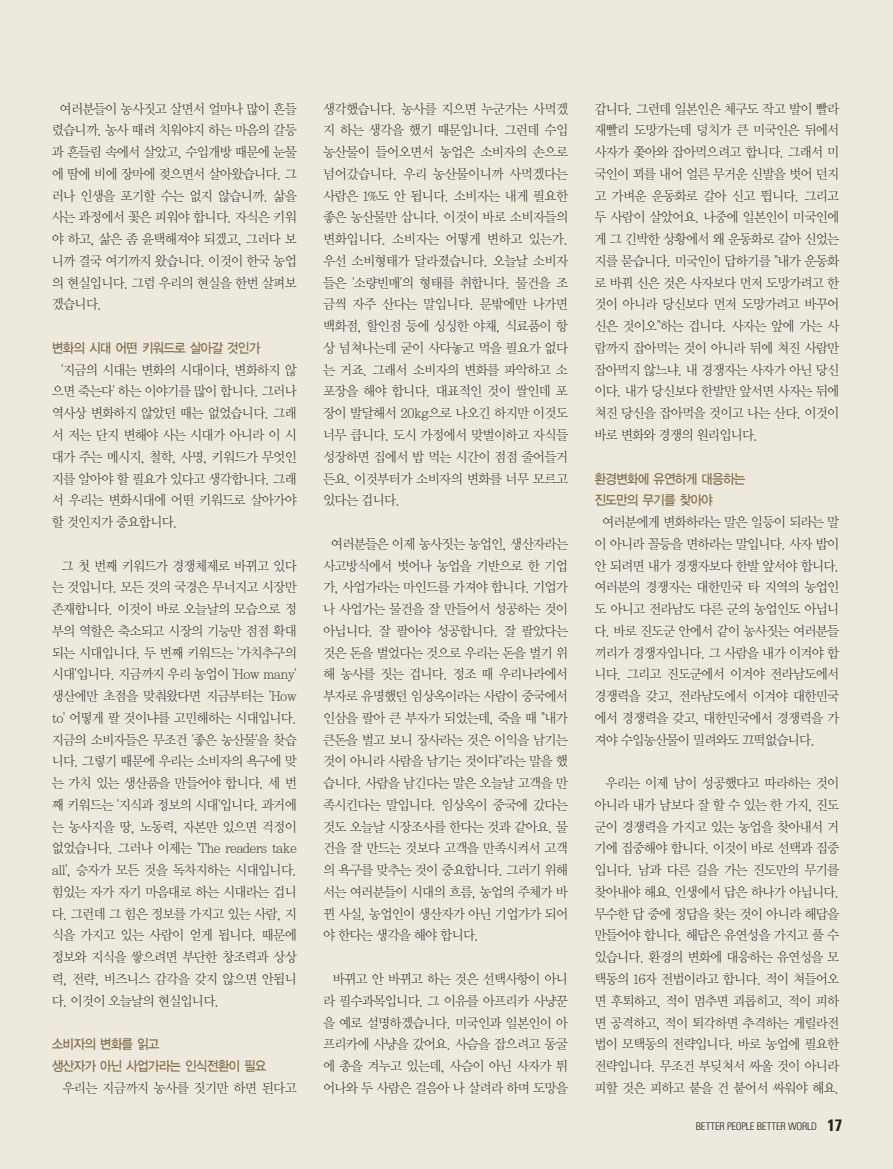
<style>
.page{position:relative;width:893px;height:1169px;background:#fff}
.page>*{position:absolute;margin:0;border:0;box-sizing:border-box;transform-origin:0 0}
.t1{font:13.5px/21.8px "Y Mj O11";letter-spacing:-.11em;color:#231f20;text-align:justify;scale:.95 1}
.t2{font:13.5px/21.8px "YGO13";letter-spacing:-.125em;color:#836f4d;scale:.92 1}
.t3{font:300 condensed 10.5px "Univers";letter-spacing:-.025em;color:#231f20}
.s1{font-weight:700;font-size:16.5px}
</style>
<div class="page">
<div style="left:0;top:0;width:892px;height:1168px;background:#eee9dd"></div>
<p class="t1" style="left:51px;top:98px;width:260px;text-indent:8px">여러분들이 농사짓고 살면서 얼마나 많이 흔들 렸습니까. 농사 때려 치워야지 하는 마음의 갈등 과 흔들림 속에서 살았고, 수입개방 때문에 눈물 에 땀에 비에 장마에 젖으면서 살아왔습니다. 그 러나 인생을 포기할 수는 없지 않습니까. 삶을 사는 과정에서 꽃은 피워야 합니다. 자식은 키워 야 하고, 삶은 좀 윤택해져야 되겠고, 그러다 보 니까 결국 여기까지 왔습니다. 이것이 한국 농업 의 현실입니다. 그럼 우리의 현실을 한번 살펴보 겠습니다.</p>
<p class="t2" style="left:51px;top:338px;width:229px">변화의 시대 어떤 키워드로 살아갈 것인가</p>
<p class="t1" style="left:51px;top:359px;width:260px;text-indent:9px">'지금의 시대는 변화의 시대이다, 변화하지 않 으면 죽는다' 하는 이야기를 많이 합니다. 그러나 역사상 변화하지 않았던 때는 없었습니다. 그래 서 저는 단지 변해야 사는 시대가 아니라 이 시 대가 주는 메시지, 철학, 사명, 키워드가 무엇인 지를 알아야 할 필요가 있다고 생각합니다. 그래 서 우리는 변화시대에 어떤 키워드로 살아가야 할 것인지가 중요합니다.</p>
<p class="t1" style="left:51px;top:555px;width:260px;text-indent:10px">그 첫 번째 키워드가 경쟁체제로 바뀌고 있다 는 것입니다. 모든 것의 국경은 무너지고 시장만 존재합니다. 이것이 바로 오늘날의 모습으로 정 부의 역할은 축소되고 시장의 기능만 점점 확대 되는 시대입니다. 두 번째 키워드는 '가치추구의 시대'입니다. 지금까지 우리 농업이 'How many' 생산에만 초점을 맞춰왔다면 지금부터는 'How to' 어떻게 팔 것이냐를 고민해하는 시대입니다. 지금의 소비자들은 무조건 '좋은 농산물'을 찾습 니다. 그렇기 때문에 우리는 소비자의 욕구에 맞 는 가치 있는 생산품을 만들어야 합니다. 세 번 째 키워드는 '지식과 정보의 시대'입니다. 과거에 는 농사지을 땅, 노동력, 자본만 있으면 걱정이 없었습니다. 그러나 이제는 'The readers take all', 승자가 모든 것을 독차지하는 시대입니다. 힘있는 자가 자기 마음대로 하는 시대라는 겁니 다. 그런데 그 힘은 정보를 가지고 있는 사람, 지 식을 가지고 있는 사람이 얻게 됩니다. 때문에 정보와 지식을 쌓으려면 부단한 창조력과 상상 력, 전략, 비즈니스 감각을 갖지 않으면 안됩니 다. 이것이 오늘날의 현실입니다.</p>
<p class="t2" style="left:51px;top:1034px;width:236px">소비자의 변화를 읽고<br>생산자가 아닌 사업가라는 인식전환이 필요</p>
<p class="t1" style="left:62px;top:1077px;width:249px">우리는 지금까지 농사를 짓기만 하면 된다고</p>
<p class="t1" style="left:323px;top:98px;width:260px">생각했습니다. 농사를 지으면 누군가는 사먹겠 지 하는 생각을 했기 때문입니다. 그런데 수입 농산물이 들어오면서 농업은 소비자의 손으로 넘어갔습니다. 우리 농산물이니까 사먹겠다는 사람은 1%도 안 됩니다. 소비자는 내게 필요한 좋은 농산물만 삽니다. 이것이 바로 소비자들의 변화입니다. 소비자는 어떻게 변하고 있는가. 우선 소비형태가 달라졌습니다. 오늘날 소비자 들은 '소량빈매'의 형태를 취합니다. 물건을 조 금씩 자주 산다는 말입니다. 문밖에만 나가면 백화점, 할인점 등에 싱싱한 야채, 식료품이 항 상 넘쳐나는데 굳이 사다놓고 먹을 필요가 없다 는 거죠. 그래서 소비자의 변화를 파악하고 소 포장을 해야 합니다. 대표적인 것이 쌀인데 포 장이 발달해서 20kg으로 나오긴 하지만 이것도 너무 큽니다. 도시 가정에서 맞벌이하고 자식들 성장하면 집에서 밥 먹는 시간이 점점 줄어들거 든요. 이것부터가 소비자의 변화를 너무 모르고 있다는 겁니다.</p>
<p class="t1" style="left:323px;top:533px;width:260px;text-indent:8px">여러분들은 이제 농사짓는 농업인, 생산자라는 사고방식에서 벗어나 농업을 기반으로 한 기업 가, 사업가라는 마인드를 가져야 합니다. 기업가 나 사업가는 물건을 잘 만들어서 성공하는 것이 아닙니다. 잘 팔아야 성공합니다. 잘 팔았다는 것은 돈을 벌었다는 것으로 우리는 돈을 벌기 위 해 농사를 짓는 겁니다. 정조 때 우리나라에서 부자로 유명했던 임상옥이라는 사람이 중국에서 인삼을 팔아 큰 부자가 되었는데, 죽을 때 "내가 큰돈을 벌고 보니 장사라는 것은 이익을 남기는 것이 아니라 사람을 남기는 것이다"라는 말을 했 습니다. 사람을 남긴다는 말은 오늘날 고객을 만 족시킨다는 말입니다. 임상옥이 중국에 갔다는 것도 오늘날 시장조사를 한다는 것과 같아요. 물 건을 잘 만드는 것보다 고객을 만족시켜서 고객 의 욕구를 맞추는 것이 중요합니다. 그러기 위해 서는 여러분들이 시대의 흐름, 농업의 주체가 바 뀐 사실, 농업인이 생산자가 아닌 기업가가 되어 야 한다는 생각을 해야 합니다.</p>
<p class="t1" style="left:323px;top:968px;width:260px;text-indent:10px">바뀌고 안 바뀌고 하는 것은 선택사항이 아니 라 필수과목입니다. 그 이유를 아프리카 사냥꾼 을 예로 설명하겠습니다. 미국인과 일본인이 아 프리카에 사냥을 갔어요. 사슴을 잡으려고 동굴 에 총을 겨누고 있는데, 사슴이 아닌 사자가 튀 어나와 두 사람은 걸음아 나 살려라 하며 도망을</p>
<p class="t1" style="left:594px;top:98px;width:260px">갑니다. 그런데 일본인은 체구도 작고 발이 빨라 재빨리 도망가는데 덩치가 큰 미국인은 뒤에서 사자가 쫓아와 잡아먹으려고 합니다. 그래서 미 국인이 꾀를 내어 얼른 무거운 신발을 벗어 던지 고 가벼운 운동화로 갈아 신고 뜁니다. 그리고 두 사람이 살았어요. 나중에 일본인이 미국인에 게 그 긴박한 상황에서 왜 운동화로 갈아 신었는 지를 묻습니다. 미국인이 답하기를 "내가 운동화 로 바꿔 신은 것은 사자보다 먼저 도망가려고 한 것이 아니라 당신보다 먼저 도망가려고 바꾸어 신은 것이오"하는 겁니다. 사자는 앞에 가는 사 람까지 잡아먹는 것이 아니라 뒤에 쳐진 사람만 잡아먹지 않느냐. 내 경쟁자는 사자가 아닌 당신 이다. 내가 당신보다 한발만 앞서면 사자는 뒤에 쳐진 당신을 잡아먹을 것이고 나는 산다. 이것이 바로 변화와 경쟁의 원리입니다.</p>
<p class="t2" style="left:594px;top:468px;width:167px">환경변화에 유연하게 대응하는 진도만의 무기를 찾아야</p>
<p class="t1" style="left:594px;top:512px;width:260px;text-indent:8px">여러분에게 변화하라는 말은 일등이 되라는 말 이 아니라 꼴등을 면하라는 말입니다. 사자 밥이 안 되려면 내가 경쟁자보다 한발 앞서야 합니다. 여러분의 경쟁자는 대한민국 타 지역의 농업인 도 아니고 전라남도 다른 군의 농업인도 아닙니 다. 바로 진도군 안에서 같이 농사짓는 여러분들 끼리가 경쟁자입니다. 그 사람을 내가 이겨야 합 니다. 그리고 진도군에서 이겨야 전라남도에서 경쟁력을 갖고, 전라남도에서 이겨야 대한민국 에서 경쟁력을 갖고, 대한민국에서 경쟁력을 가 져야 수입농산물이 밀려와도 끄떡없습니다.</p>
<p class="t1" style="left:594px;top:773px;width:260px;text-indent:11px">우리는 이제 남이 성공했다고 따라하는 것이 아니라 내가 남보다 잘 할 수 있는 한 가지, 진도 군이 경쟁력을 가지고 있는 농업을 찾아내서 거 기에 집중해야 합니다. 이것이 바로 선택과 집중 입니다. 남과 다른 길을 가는 진도만의 무기를 찾아내야 해요. 인생에서 답은 하나가 아닙니다. 무수한 답 중에 정답을 찾는 것이 아니라 해답을 만들어야 합니다. 해답은 유연성을 가지고 풀 수 있습니다. 환경의 변화에 대응하는 유연성을 모 택동의 16자 전법이라고 합니다. 적이 쳐들어오 면 후퇴하고, 적이 멈추면 괴롭히고, 적이 피하 면 공격하고, 적이 퇴각하면 추격하는 게릴라전 법이 모택동의 전략입니다. 바로 농업에 필요한 전략입니다. 무조건 부딪쳐서 싸울 것이 아니라 피할 것은 피하고 붙을 건 붙어서 싸워야 해요.</p>
<p class="t3" style="left:695px;top:1122px;width:148px">BETTER PEOPLE BETTER WORLD <span class="s1">17</span></p>
</div>
